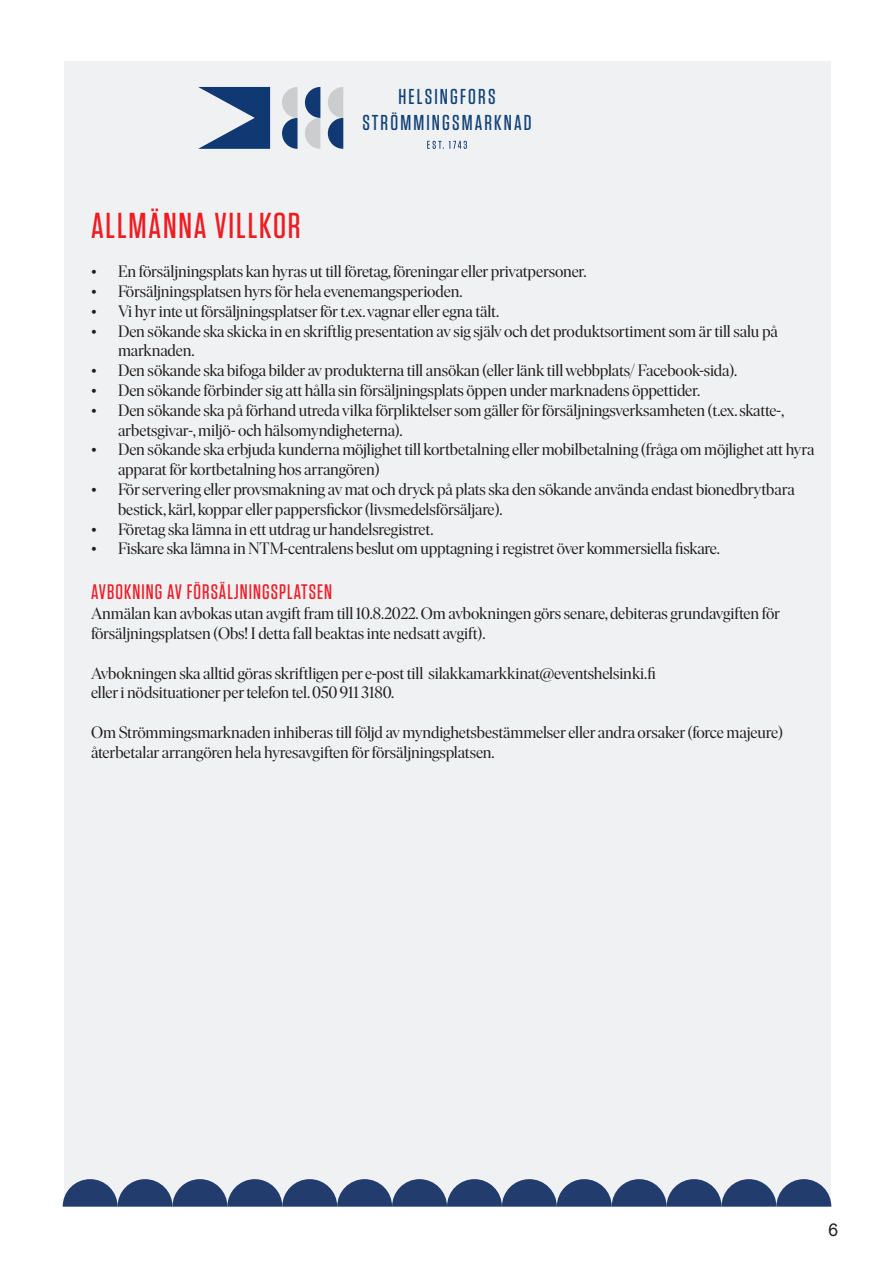
<style>
.page{position:relative;width:893px;height:1263px;background:#fff}
.page>*{position:absolute;margin:0;border:0;box-sizing:border-box;transform-origin:0 0}
.t1{font:500 36px "Tungsten";letter-spacing:.05em;color:#ee1d23}
.t2{font:500 21.6px "Tungsten";letter-spacing:.1em;color:#124378}
.t3{font:500 21px "Tungsten";letter-spacing:.05em;color:#ee1c28}
.t4{font:18px "Helsinki Grotesk";color:#231f20}
.t5{font:16.5px/19.8px "Ivar Display";letter-spacing:-.005em;color:#231f20}
</style>
<div class="page">
<div style="left:64px;top:61px;width:766px;height:1145px;background:#eff1f2"></div>
<svg style="left:63px;top:1179px;width:768px;height:27px"></svg>
<svg style="left:427px;top:141px;width:40px;height:8px"></svg>
<svg style="left:282px;top:87px;width:16px;height:62px"></svg>
<svg style="left:328px;top:87px;width:15px;height:62px"></svg>
<svg style="left:305px;top:87px;width:15px;height:62px"></svg>
<svg style="left:198px;top:87px;width:72px;height:62px"></svg>
<p class="t2" style="left:399px;top:85px;width:98px">HELSINGFORS</p>
<p class="t2" style="left:362px;top:111px;width:171px">STRÖMMINGSMARKNAD</p>
<p class="t1" style="left:91px;top:206px;width:211px">ALLMÄNNA VILLKOR</p>
<p class="t5" style="left:91px;top:262px;width:497px">• En försäljningsplats kan hyras ut till företag, föreningar eller privatpersoner.</p>
<p class="t5" style="left:91px;top:282px;width:373px">• Försäljningsplatsen hyrs för hela evenemangsperioden.</p>
<p class="t5" style="left:91px;top:301px;width:410px">• Vi hyr inte ut försäljningsplatser för t.ex. vagnar eller egna tält.</p>
<p class="t5" style="left:118px;top:321px;width:661px;text-indent:-27px">• Den sökande ska skicka in en skriftlig presentation av sig själv och det produktsortiment som är till salu på marknaden.</p>
<p class="t5" style="left:91px;top:361px;width:648px">• Den sökande ska bifoga bilder av produkterna till ansökan (eller länk till webbplats/ Facebook-sida).</p>
<p class="t5" style="left:91px;top:381px;width:611px">• Den sökande förbinder sig att hålla sin försäljningsplats öppen under marknadens öppettider.</p>
<p class="t5" style="left:118px;top:400px;width:668px;text-indent:-27px">• Den sökande ska på förhand utreda vilka förpliktelser som gäller för försäljningsverksamheten (t.ex. skatte-, arbetsgivar-, miljö- och hälsomyndigheterna).</p>
<p class="t5" style="left:118px;top:440px;width:698px;text-indent:-27px">• Den sökande ska erbjuda kunderna möjlighet till kortbetalning eller mobilbetalning (fråga om möjlighet att hyra apparat för kortbetalning hos arrangören)</p>
<p class="t5" style="left:118px;top:480px;width:678px;text-indent:-27px">• För servering eller provsmakning av mat och dryck på plats ska den sökande använda endast bionedbrytbara bestick, kärl, koppar eller pappersfickor (livsmedelsförsäljare).</p>
<p class="t5" style="left:91px;top:519px;width:344px">• Företag ska lämna in ett utdrag ur handelsregistret.</p>
<p class="t5" style="left:91px;top:539px;width:630px">• Fiskare ska lämna in NTM-centralens beslut om upptagning i registret över kommersiella fiskare.</p>
<p class="t3" style="left:91px;top:581px;width:243px">AVBOKNING AV FÖRSÄLJNINGSPLATSEN</p>
<p class="t5" style="left:91px;top:604px;width:690px">Anmälan kan avbokas utan avgift fram till 10.8.2022. Om avbokningen görs senare, debiteras grundavgiften för försäljningsplatsen (Obs! I detta fall beaktas inte nedsatt avgift).</p>
<p class="t5" style="left:91px;top:663px;width:566px">Avbokningen ska alltid göras skriftligen per e-post till silakkamarkkinat@eventshelsinki.fi</p>
<p class="t5" style="left:91px;top:683px;width:305px">eller i nödsituationer per telefon tel. 050 911 3180.</p>
<p class="t5" style="left:91px;top:723px;width:693px">Om Strömmingsmarknaden inhiberas till följd av myndighetsbestämmelser eller andra orsaker (force majeure) återbetalar arrangören hela hyresavgiften för försäljningsplatsen.</p>
<p class="t4" style="left:828px;top:1218px;width:12px">6</p>
</div>
